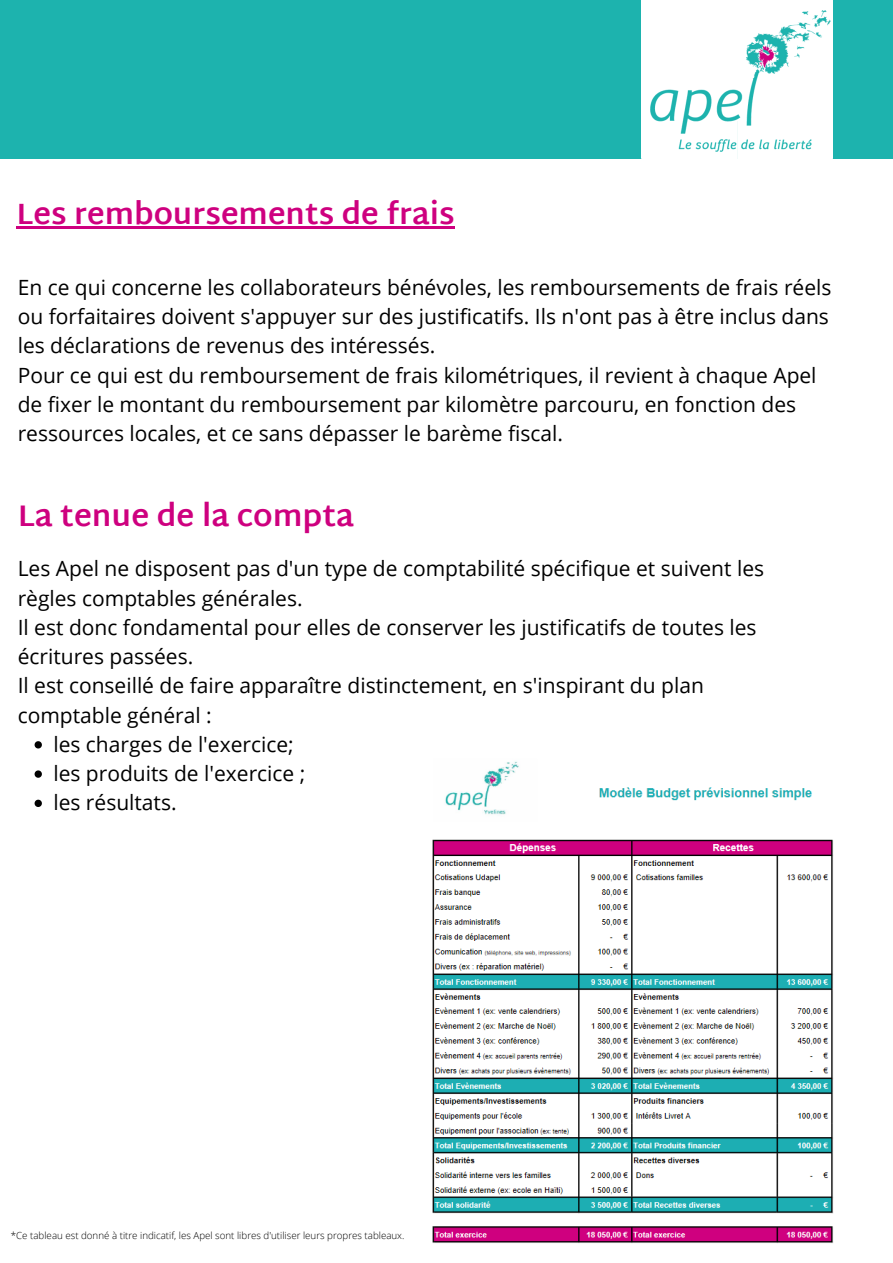
<style>
.page{position:relative;width:893px;height:1263px;background:#fff}
.page>*{position:absolute;margin:0;border:0;box-sizing:border-box;transform-origin:0 0}
.t1{font:700 30.45px "Martel Sans";color:#ce007f}
.t2{font:700 30px "Martel Sans";color:#ce007f}
.t3{font:21px/29.2px "Open Sans";color:#000}
.t4{font:300 9.75px "Open Sans";color:#000}
</style>
<div class="page">
<div style="left:0;top:0;width:893px;height:158px;background:#1db3ae"></div>
<div style="left:642px;top:0;width:190px;height:121px;background:#fff"></div>
<div style="left:642px;top:121px;width:190px;height:38px;background:#fff"></div>
<img style="left:651px;top:11px;width:180px;height:140px">
<img style="left:432px;top:761px;width:402px;height:482px">
<svg style="left:35px;top:741px;width:7px;height:7px"></svg>
<svg style="left:35px;top:770px;width:7px;height:8px"></svg>
<svg style="left:35px;top:800px;width:7px;height:7px"></svg>
<hr style="left:17px;top:226px;width:438px;height:2px;background:#ce007f">
<h2 class="t2" style="left:17px;top:196px;width:439px">Les remboursements de frais</h2>
<p class="t3" style="left:18px;top:272px;width:815px">En ce qui concerne les collaborateurs bénévoles, les remboursements de frais réels ou forfaitaires doivent s'appuyer sur des justificatifs. Ils n'ont pas à être inclus dans les déclarations de revenus des intéressés.<br>Pour ce qui est du remboursement de frais kilométriques, il revient à chaque Apel de fixer le montant du remboursement par kilomètre parcouru, en fonction des ressources locales, et ce sans dépasser le barème fiscal.</p>
<h1 class="t1" style="left:18px;top:498px;width:338px">La tenue de la compta</h1>
<p class="t3" style="left:18px;top:553px;width:748px">Les Apel ne disposent pas d'un type de comptabilité spécifique et suivent les règles comptables générales.<br>Il est donc fondamental pour elles de conserver les justificatifs de toutes les écritures passées.<br>Il est conseillé de faire apparaître distinctement, en s'inspirant du plan comptable général :</p>
<p class="t3" style="left:53px;top:729px;width:253px">les charges de l'exercice; les produits de l'exercice ; les résultats.</p>
<p class="t4" style="left:11px;top:1229px;width:395px">*Ce tableau est donné à titre indicatif, les Apel sont libres d'utiliser leurs propres tableaux.</p>
</div>
